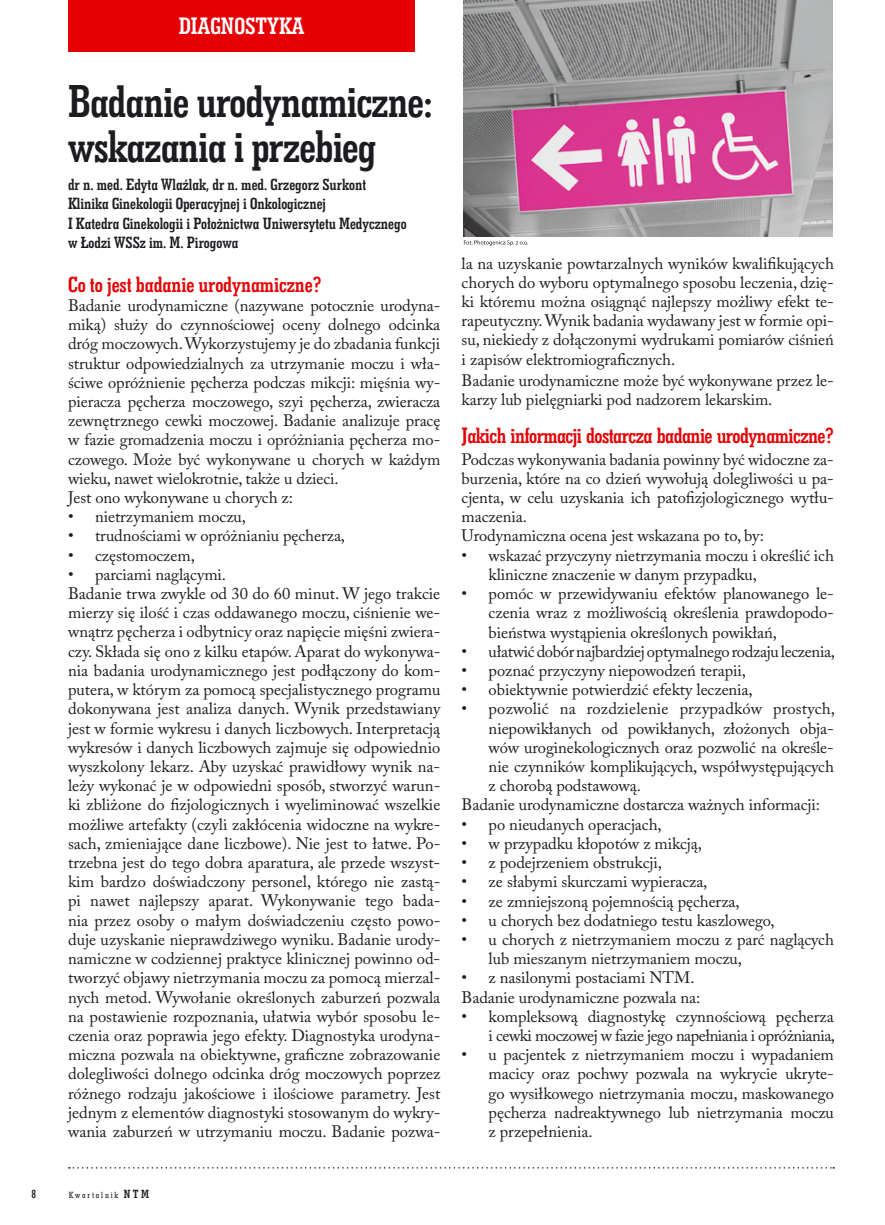
<style>
.page{position:relative;width:885px;height:1225px;background:#fff}
.page>*{position:absolute;margin:0;border:0;box-sizing:border-box;transform-origin:0 0}
.t1{font:46.5px/45px "Geo Slab 703 Bd Cn EU Normal";letter-spacing:-.02em;color:#1b1c20}
.t2{font:24px "Geo Slab 703 Bd Cn EU Normal";color:#fff}
.t3{font:22.5px "Geo Slab 703 Bd Cn EU Normal";letter-spacing:-.025em;color:#e60004}
.t4{font:22.5px "Geo Slab 703 Bd Cn EU Normal";letter-spacing:-.005em;color:#e60004}
.t5{font:16.5px/19.2px "Adobe Caslon Pro";letter-spacing:-.005em;color:#1b1c20}
.t6{font:16.5px/19.5px "Geo Slab 703 Bd Cn EU Normal";color:#1b1c20}
.t7{font:12px "Geo Slab 703 Bd Cn EU Normal";color:#1b1c20}
.t8{font:9px "Geo Slab 703 Md Cn EU Normal";letter-spacing:.2em;color:#1b1c20}
.s1{font-family:"Geo Slab 703 Bd Cn EU Normal";font-size:12px}
</style>
<div class="page">
<div style="left:68px;top:0;width:347px;height:51px;background:#e60004"></div>
<svg style="left:69px;top:1167px;width:765px;height:1px"></svg>
<img style="left:464px;top:0;width:368px;height:237px">
<svg style="left:464px;top:240px;width:64px;height:6px"></svg>
<h2 class="t2" style="left:179px;top:11px;width:127px">DIAGNOSTYKA</h2>
<h1 class="t1" style="left:68px;top:77px;width:366px">Badanie urodynamiczne: wskazania i przebieg</h1>
<p class="t6" style="left:68px;top:174px;width:340px">dr n. med. Edyta Wlaźlak, dr n. med. Grzegorz Surkont Klinika Ginekologii Operacyjnej i Onkologicznej<br>I Katedra Ginekologii i Położnictwa Uniwersytetu Medycznego w Łodzi WSSz im. M. Pirogowa</p>
<h3 class="t4" style="left:68px;top:270px;width:255px">Co to jest badanie urodynamiczne?</h3>
<p class="t5" style="left:68px;top:295px;width:374px">Badanie urodynamiczne (nazywane potocznie urodyna&shy;miką) służy do czynnościowej oceny dolnego odcinka dróg moczowych. Wykorzystujemy je do zbadania funkcji struktur odpowiedzialnych za utrzymanie moczu i wła&shy;ściwe opróżnienie pęcherza podczas mikcji: mięśnia wy&shy;pieracza pęcherza moczowego, szyi pęcherza, zwieracza zewnętrznego cewki moczowej. Badanie analizuje pracę w fazie gromadzenia moczu i opróżniania pęcherza mo&shy;czowego. Może być wykonywane u chorych w każdym wieku, nawet wielokrotnie, także u dzieci.<br>Jest ono wykonywane u chorych z:</p>
<p class="t5" style="left:68px;top:507px;width:179px">• nietrzymaniem moczu,</p>
<p class="t5" style="left:68px;top:526px;width:278px">• trudnościami w opróżnianiu pęcherza,</p>
<p class="t5" style="left:68px;top:545px;width:128px">• częstomoczem,</p>
<p class="t5" style="left:68px;top:564px;width:374px">• parciami naglącymi.<br>Badanie trwa zwykle od 30 do 60 minut. W jego trakcie mierzy się ilość i czas oddawanego moczu, ciśnienie we&shy;wnątrz pęcherza i odbytnicy oraz napięcie mięśni zwiera&shy;czy. Składa się ono z kilku etapów. Aparat do wykonywa&shy;nia badania urodynamicznego jest podłączony do kom&shy;putera, w którym za pomocą specjalistycznego programu dokonywana jest analiza danych. Wynik przedstawiany jest w formie wykresu i danych liczbowych. Interpretacją wykresów i danych liczbowych zajmuje się odpowiednio wyszkolony lekarz. Aby uzyskać prawidłowy wynik na&shy;leży wykonać je w odpowiedni sposób, stworzyć warun&shy;ki zbliżone do fizjologicznych i wyeliminować wszelkie możliwe artefakty (czyli zakłócenia widoczne na wykre&shy;sach, zmieniające dane liczbowe). Nie jest to łatwe. Po&shy;trzebna jest do tego dobra aparatura, ale przede wszyst&shy;kim bardzo doświadczony personel, którego nie zastą&shy;pi nawet najlepszy aparat. Wykonywanie tego bada&shy;nia przez osoby o małym doświadczeniu często powo&shy;duje uzyskanie nieprawdziwego wyniku. Badanie urody&shy;namiczne w codziennej praktyce klinicznej powinno od&shy;tworzyć objawy nietrzymania moczu za pomocą mierzal&shy;nych metod. Wywołanie określonych zaburzeń pozwala na postawienie rozpoznania, ułatwia wybór sposobu le&shy;czenia oraz poprawia jego efekty. Diagnostyka urodyna&shy;miczna pozwala na obiektywne, graficzne zobrazowanie dolegliwości dolnego odcinka dróg moczowych poprzez różnego rodzaju jakościowe i ilościowe parametry. Jest jednym z elementów diagnostyki stosowanym do wykry&shy;wania zaburzeń w utrzymaniu moczu. Badanie pozwa-</p>
<p class="t7" style="left:32px;top:1186px;width:6px">8</p>
<p class="t8" style="left:69px;top:1189px;width:82px">Kwartalnik <span class="s1">NTM</span></p>
<p class="t5" style="left:461px;top:253px;width:374px;text-align:justify">la na uzyskanie powtarzalnych wyników kwalifikujących chorych do wyboru optymalnego sposobu leczenia, dzię&shy;ki któremu można osiągnąć najlepszy możliwy efekt te&shy;rapeutyczny. Wynik badania wydawany jest w formie opi&shy;su, niekiedy z dołączonymi wydrukami pomiarów ciśnień i zapisów elektromiograficznych.</p>
<p class="t5" style="left:461px;top:371px;width:374px">Badanie urodynamiczne może być wykonywane przez le&shy;karzy lub pielęgniarki pod nadzorem lekarskim.</p>
<h3 class="t3" style="left:461px;top:421px;width:374px">Jakich informacji dostarcza badanie urodynamiczne?</h3>
<p class="t5" style="left:461px;top:449px;width:374px">Podczas wykonywania badania powinny być widoczne za&shy;burzenia, które na co dzień wywołują dolegliwości u pa&shy;cjenta, w celu uzyskania ich patofizjologicznego wytłu&shy;maczenia.<br>Urodynamiczna ocena jest wskazana po to, by:</p>
<p class="t5" style="left:488px;top:545px;width:347px;text-indent:-27px">• wskazać przyczyny nietrzymania moczu i określić ich kliniczne znaczenie w danym przypadku,</p>
<p class="t5" style="left:488px;top:584px;width:347px;text-align:justify;text-indent:-27px">• pomóc w przewidywaniu efektów planowanego le&shy;czenia wraz z możliwością określenia prawdopodo&shy;bieństwa wystąpienia określonych powikłań,</p>
<p class="t5" style="left:461px;top:641px;width:375px">• ułatwić dobór najbardziej optymalnego rodzaju leczenia,</p>
<p class="t5" style="left:461px;top:660px;width:286px">• poznać przyczyny niepowodzeń terapii,</p>
<p class="t5" style="left:461px;top:680px;width:292px">• obiektywnie potwierdzić efekty leczenia,</p>
<p class="t5" style="left:461px;top:699px;width:375px">• pozwolić na rozdzielenie przypadków prostych,</p>
<p class="t5" style="left:488px;top:718px;width:347px">niepowikłanych od powikłanych, złożonych obja-</p>
<p class="t5" style="left:488px;top:737px;width:347px">wów uroginekologicznych oraz pozwolić na określe-</p>
<p class="t5" style="left:488px;top:756px;width:347px">nie czynników komplikujących, współwystępujących</p>
<p class="t5" style="left:488px;top:776px;width:154px">z chorobą podstawową.</p>
<p class="t5" style="left:461px;top:795px;width:360px">Badanie urodynamiczne dostarcza ważnych informacji:</p>
<p class="t5" style="left:461px;top:814px;width:201px">• po nieudanych operacjach,</p>
<p class="t5" style="left:461px;top:833px;width:242px">• w przypadku kłopotów z mikcją,</p>
<p class="t5" style="left:461px;top:853px;width:202px">• z podejrzeniem obstrukcji,</p>
<p class="t5" style="left:461px;top:872px;width:247px">• ze słabymi skurczami wypieracza,</p>
<p class="t5" style="left:461px;top:891px;width:279px">• ze zmniejszoną pojemnością pęcherza,</p>
<p class="t5" style="left:461px;top:910px;width:314px">• u chorych bez dodatniego testu kaszlowego,</p>
<p class="t5" style="left:488px;top:929px;width:347px;text-indent:-27px">• u chorych z nietrzymaniem moczu z parć naglących lub mieszanym nietrzymaniem moczu,</p>
<p class="t5" style="left:461px;top:968px;width:240px">• z nasilonymi postaciami NTM.<br>Badanie urodynamiczne pozwala na:</p>
<p class="t5" style="left:461px;top:1006px;width:375px;text-align:right">• kompleksową diagnostykę czynnościową pęcherza i cewki moczowej w fazie jego napełniania i opróżniania,</p>
<p class="t5" style="left:488px;top:1045px;width:347px;text-align:justify;text-indent:-27px">• u pacjentek z nietrzymaniem moczu i wypadaniem macicy oraz pochwy pozwala na wykrycie ukryte&shy;go wysiłkowego nietrzymania moczu, maskowanego pęcherza nadreaktywnego lub nietrzymania moczu z przepełnienia.</p>
</div>
